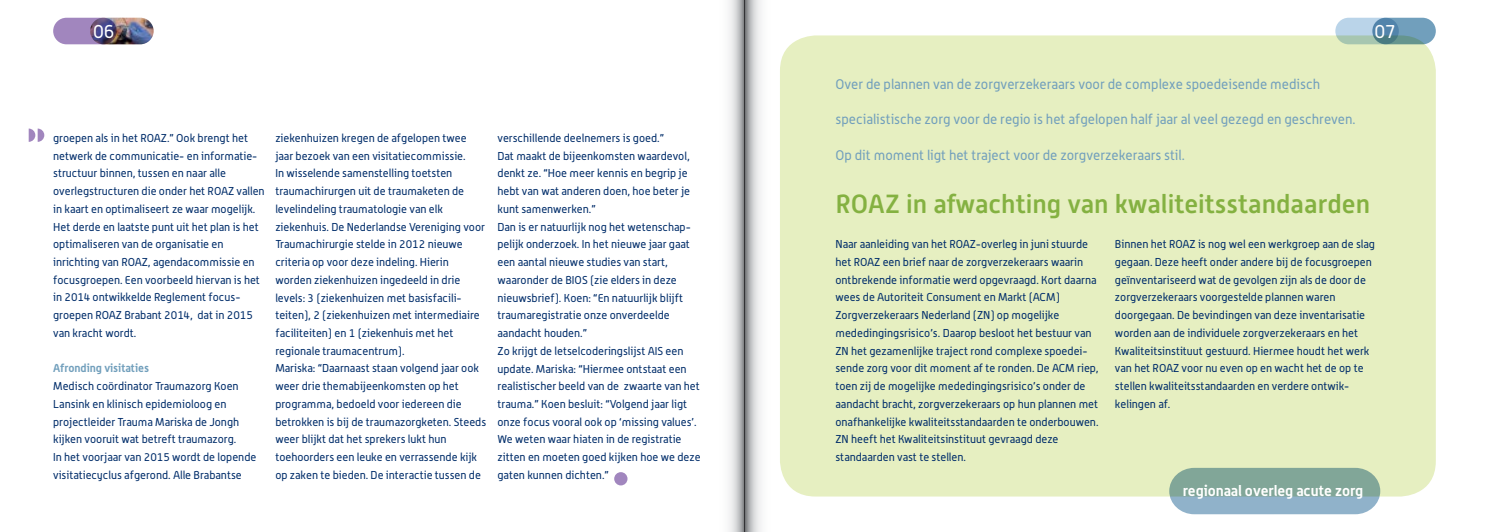
<style>
.page{position:relative;width:1489px;height:532px;background:#fff}
.page>*{position:absolute;margin:0;border:0;box-sizing:border-box;transform-origin:0 0}
.t1{font:500 26.25px "Alwyn New";color:#84b141}
.t2{font:18.75px "Alwyn";color:#fff}
.t3{font:700 14.75px "Alwyn";color:#fff}
.t4{font:13.75px "Alwyn";color:#719fbc}
.t5{font:11.25px/17.8px "Alwyn";color:#002d6a}
.t6{font:700 11.25px "Alwyn";color:#719fbc}
</style>
<div class="page">
<div style="left:780px;top:35px;width:655px;height:461px;background:#e6efc1;border-radius:35px"></div>
<div style="left:53px;top:18px;width:64px;height:26px;background:#a186be;border-radius:13px"></div>
<img style="left:90px;top:18px;width:64px;height:26px">
<div style="left:614px;top:472px;width:13px;height:13px;background:#a186be;border-radius:50%"></div>
<svg style="left:29px;top:128px;width:15px;height:14px"></svg>
<svg style="left:1169px;top:467px;width:211px;height:47px;background:#8dafad"></svg>
<svg style="left:1372px;top:18px;width:63px;height:26px"></svg>
<svg style="left:1335px;top:18px;width:63px;height:26px;background:#90b4c2"></svg>
<svg style="left:744px;top:0;width:17px;height:531px;background:#bdbec0"></svg>
<svg style="left:729px;top:0;width:15px;height:531px;background:#cbccce"></svg>
<h2 class="t2" style="left:93px;top:20px;width:23px">06</h2>
<p class="t5" style="left:53px;top:129px;width:213px">groepen als in het ROAZ.” Ook brengt het netwerk de communicatie- en informatie&shy;structuur binnen, tussen en naar alle overlegstructuren die onder het ROAZ vallen in kaart en optimaliseert ze waar mogelijk.<br>Het derde en laatste punt uit het plan is het optimaliseren van de organisatie en inrichting van ROAZ, agendacommissie en focusgroepen. Een voorbeeld hiervan is het in 2014 ontwikkelde Reglement focus&shy;groepen ROAZ Brabant 2014, dat in 2015 van kracht wordt.</p>
<p class="t6" style="left:53px;top:361px;width:97px">Afronding visitaties</p>
<p class="t5" style="left:53px;top:377px;width:205px">Medisch coördinator Traumazorg Koen Lansink en klinisch epidemioloog en projectleider Trauma Mariska de Jongh kijken vooruit wat betreft traumazorg.<br>In het voorjaar van 2015 wordt de lopende visitatiecyclus afgerond. Alle Brabantse</p>
<p class="t5" style="left:275px;top:129px;width:212px">ziekenhuizen kregen de afgelopen twee jaar bezoek van een visitatiecommissie.<br>In wisselende samenstelling toetsten traumachirurgen uit de traumaketen de levelindeling traumatologie van elk ziekenhuis. De Nederlandse Vereniging voor Traumachirurgie stelde in 2012 nieuwe criteria op voor deze indeling. Hierin worden ziekenhuizen ingedeeld in drie levels: 3 (ziekenhuizen met basisfacili&shy;teiten), 2 (ziekenhuizen met intermediaire faciliteiten) en 1 (ziekenhuis met het regionale traumacentrum).<br>Mariska: “Daarnaast staan volgend jaar ook weer drie themabijeenkomsten op het programma, bedoeld voor iedereen die betrokken is bij de traumazorgketen. Steeds weer blijkt dat het sprekers lukt hun toehoorders een leuke en verrassende kijk op zaken te bieden. De interactie tussen de</p>
<p class="t5" style="left:497px;top:129px;width:204px">verschillende deelnemers is goed.”<br>Dat maakt de bijeenkomsten waardevol, denkt ze. “Hoe meer kennis en begrip je hebt van wat anderen doen, hoe beter je kunt samenwerken.”<br>Dan is er natuurlijk nog het wetenschap&shy;pelijk onderzoek. In het nieuwe jaar gaat een aantal nieuwe studies van start, waaronder de BIOS (zie elders in deze nieuwsbrief). Koen: “En natuurlijk blijft traumaregistratie onze onverdeelde aandacht houden.”<br>Zo krijgt de letselcoderingslijst AIS een update. Mariska: “Hiermee ontstaat een realistischer beeld van de zwaarte van het trauma.” Koen besluit: “Volgend jaar ligt onze focus vooral ook op ‘missing values’.<br>We weten waar hiaten in de registratie zitten en moeten goed kijken hoe we deze gaten kunnen dichten.”</p>
<p class="t4" style="left:835px;top:76px;width:486px">Over de plannen van de zorgverzekeraars voor de complexe spoedeisende medisch</p>
<p class="t4" style="left:835px;top:111px;width:521px">specialistische zorg voor de regio is het afgelopen half jaar al veel gezegd en geschreven.</p>
<p class="t4" style="left:835px;top:146px;width:351px">Op dit moment ligt het traject voor de zorgverzekeraars stil.</p>
<h2 class="t2" style="left:1374px;top:20px;width:23px">07</h2>
<h1 class="t1" style="left:835px;top:189px;width:536px">ROAZ in afwachting van kwaliteitsstandaarden</h1>
<p class="t5" style="left:835px;top:235px;width:265px">Naar aanleiding van het ROAZ-overleg in juni stuurde het ROAZ een brief naar de zorgverzekeraars waarin ontbrekende informatie werd opgevraagd. Kort daarna wees de Autoriteit Consument en Markt (ACM)<br>Zorgverzekeraars Nederland (ZN) op mogelijke mededingingsrisico’s. Daarop besloot het bestuur van ZN het gezamenlijke traject rond complexe spoedei&shy;sende zorg voor dit moment af te ronden. De ACM riep, toen zij de mogelijke mededingingsrisico’s onder de aandacht bracht, zorgverzekeraars op hun plannen met onafhankelijke kwaliteitsstandaarden te onderbouwen.<br>ZN heeft het Kwaliteitsinstituut gevraagd deze standaarden vast te stellen.</p>
<p class="t5" style="left:1114px;top:235px;width:261px">Binnen het ROAZ is nog wel een werkgroep aan de slag gegaan. Deze heeft onder andere bij de focusgroepen geïnventariseerd wat de gevolgen zijn als de door de zorgverzekeraars voorgestelde plannen waren doorgegaan. De bevindingen van deze inventarisatie worden aan de individuele zorgverzekeraars en het Kwaliteitsinstituut gestuurd. Hiermee houdt het werk van het ROAZ voor nu even op en wacht het de op te stellen kwaliteitsstandaarden en verdere ontwik&shy;kelingen af.</p>
<h3 class="t3" style="left:1182px;top:481px;width:182px">regionaal overleg acute zorg</h3>
</div>
